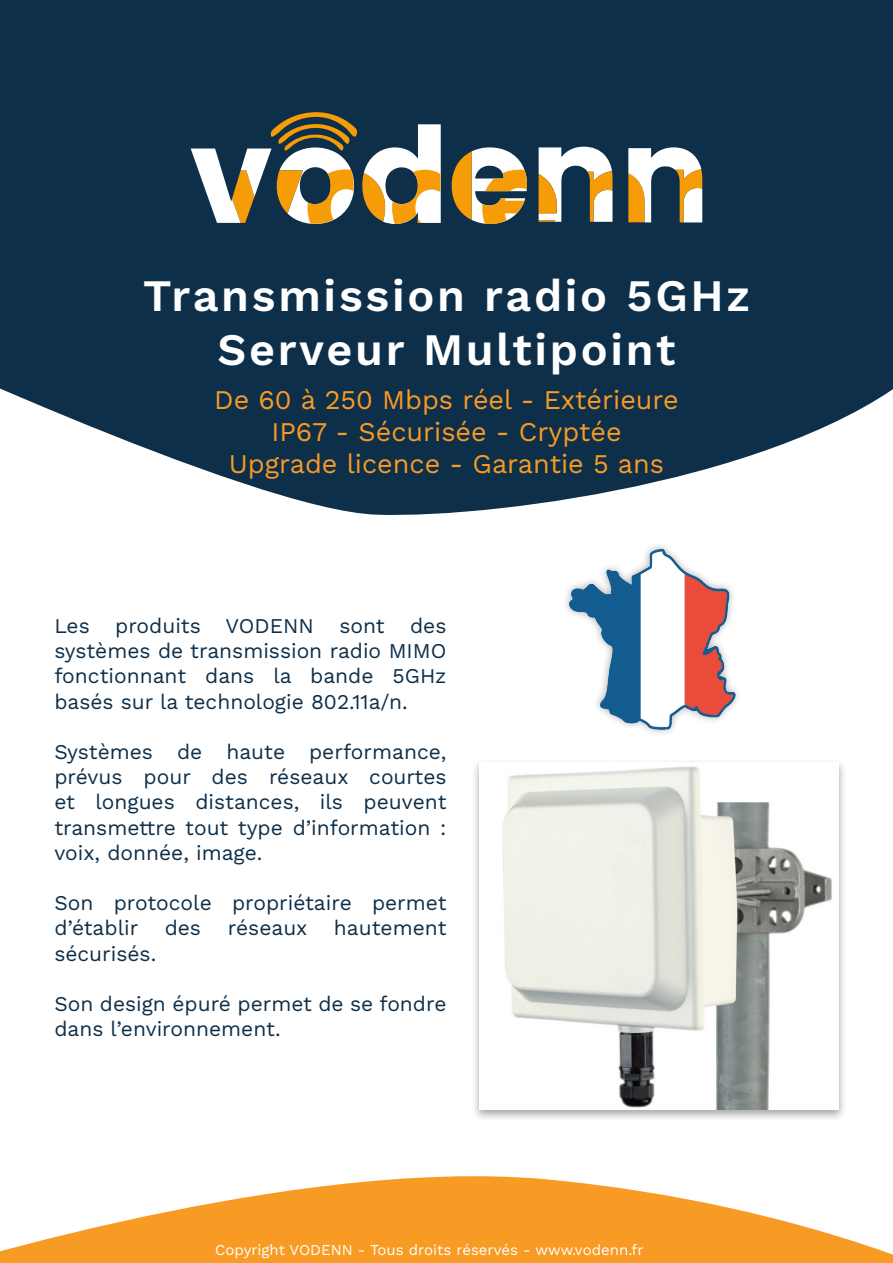
<style>
.page{position:relative;width:893px;height:1263px;background:#fff}
.page>*{position:absolute;margin:0;border:0;box-sizing:border-box;transform-origin:0 0}
.t1{font:600 45px "Work Sans";letter-spacing:.06em;color:#fff}
.Titre_Orange{font:27px/32.4px "Work Sans";color:#f89b24;text-align:center}
.Paragraphe_fond_blan{font:21px/25.2px "Work Sans";color:#0e2f49;text-align:justify}
.Style_de_paragraphe{font:15px "Work Sans";color:#fff}
</style>
<div class="page">
<svg style="left:0;top:0;width:893px;height:515px;fill:#0e2f49"></svg>
<svg style="left:628px;top:147px;width:74px;height:75px"></svg>
<svg style="left:539px;top:147px;width:73px;height:75px"></svg>
<svg style="left:452px;top:147px;width:75px;height:77px"></svg>
<svg style="left:191px;top:112px;width:250px;height:112px"></svg>
<svg style="left:0;top:1176px;width:893px;height:87px;fill:#f89b24"></svg>
<div style="left:471px;top:759px;width:376px;height:363px;background:#231f20;opacity:.4"></div>
<img style="left:479px;top:763px;width:360px;height:347px">
<img style="left:567px;top:548px;width:168px;height:181px">
<p class="t1" style="left:143px;top:261px;width:608px">Transmission radio 5GHz</p>
<p class="t1" style="left:217px;top:315px;width:460px">Serveur Multipoint</p>
<p class="Titre_Orange" style="left:214px;top:382px;width:466px">De 60 à 250 Mbps réel - Extérieure<br>IP67 - Sécurisée - Cryptée</p>
<p class="Titre_Orange" style="left:229px;top:447px;width:437px">Upgrade licence - Garantie 5 ans</p>
<p class="Paragraphe_fond_blan" style="left:54px;top:612px;width:394px">Les produits VODENN sont des systèmes de transmission radio MIMO fonctionnant dans la bande 5GHz basés sur la technologie 802.11a/n.</p>
<p class="Paragraphe_fond_blan" style="left:54px;top:738px;width:394px">Systèmes de haute performance, prévus pour des réseaux courtes et longues distances, ils peuvent transmettre tout type d’information : voix, donnée, image.</p>
<p class="Paragraphe_fond_blan" style="left:54px;top:889px;width:394px">Son protocole propriétaire permet d’établir</p>
<p class="Paragraphe_fond_blan" style="left:165px;top:915px;width:38px">des</p>
<p class="Paragraphe_fond_blan" style="left:228px;top:915px;width:81px">réseaux</p>
<p class="Paragraphe_fond_blan" style="left:334px;top:915px;width:114px">hautement</p>
<p class="Paragraphe_fond_blan" style="left:54px;top:940px;width:103px">sécurisés.</p>
<p class="Paragraphe_fond_blan" style="left:54px;top:990px;width:394px">Son design épuré permet de se fondre dans l’environnement.</p>
<p class="Style_de_paragraphe" style="left:215px;top:1239px;width:430px">Copyright VODENN - Tous droits réservés - www.vodenn.fr</p>
</div>
